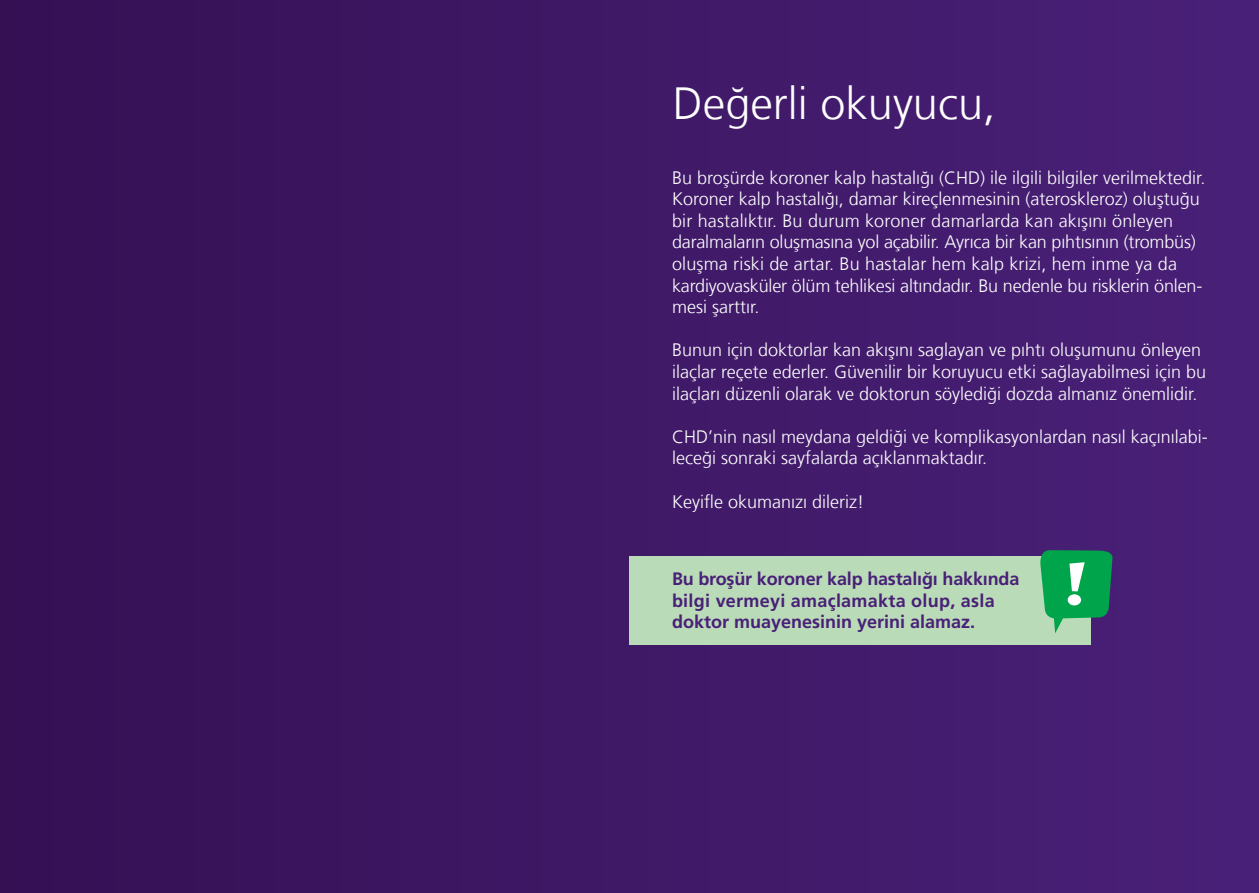
<style>
.page{position:relative;width:1259px;height:893px;background:#fff}
.page>*{position:absolute;margin:0;border:0;box-sizing:border-box;transform-origin:0 0}
.t1{font:300 45px "Frutiger LT Com";color:#fff}
.t2{font:300 18px/21.6px "Frutiger LT Com";color:#fff}
.t3{font:700 18px/21.6px "Frutiger LT Com";color:#492078}
</style>
<div class="page">
<div style="left:0;top:0;width:1259px;height:893px;background:linear-gradient(to right,#351054,#492178)"></div>
<div style="left:629px;top:556px;width:462px;height:89px;background:#badbb7"></div>
<svg style="left:1038px;top:550px;width:75px;height:83px"></svg>
<h1 class="t1" style="left:673px;top:77px;width:324px">Değerli okuyucu,</h1>
<p class="t2" style="left:672px;top:167px;width:535px">Bu broşürde koroner kalp hastalığı (CHD) ile ilgili bilgiler verilmektedir.<br>Koroner kalp hastalığı, damar kireçlenmesinin (ateroskleroz) oluştuğu bir hastalıktır. Bu durum koroner damarlarda kan akışını önleyen daralmaların oluşmasına yol açabilir. Ayrıca bir kan pıhtısının (trombüs) oluşma riski de artar. Bu hastalar hem kalp krizi, hem inme ya da kardiyovasküler ölüm tehlikesi altındadır. Bu nedenle bu risklerin önlen&shy;mesi şarttır.</p>
<p class="t2" style="left:672px;top:340px;width:535px">Bunun için doktorlar kan akışını saglayan ve pıhtı oluşumunu önleyen ilaçlar reçete ederler. Güvenilir bir koruyucu etki sağlayabilmesi için bu ilaçları düzenli olarak ve doktorun söylediği dozda almanız önemlidir.</p>
<p class="t2" style="left:672px;top:426px;width:537px">CHD’nin nasıl meydana geldiği ve komplikasyonlardan nasıl kaçınılabi&shy;leceği sonraki sayfalarda açıklanmaktadır.</p>
<p class="t2" style="left:672px;top:491px;width:193px">Keyifle okumanızı dileriz!</p>
<p class="t3" style="left:672px;top:568px;width:349px">Bu broşür koroner kalp hastalığı hakkında bilgi vermeyi amaçlamakta olup, asla doktor muayenesinin yerini alamaz.</p>
</div>
